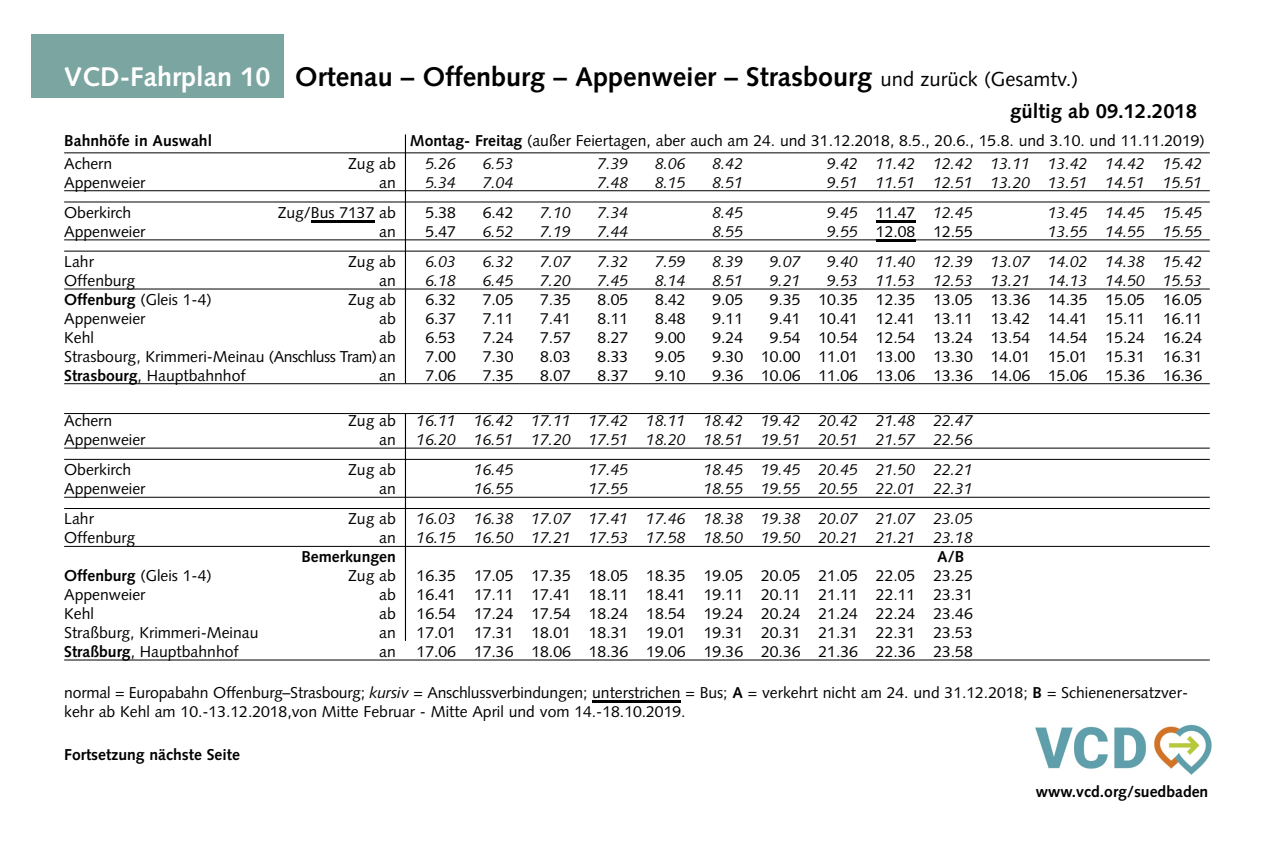
<style>
.page{position:relative;width:1276px;height:862px;background:#fff}
.page>*{position:absolute;margin:0;border:0;box-sizing:border-box;transform-origin:0 0}
.t1{font:700 27px "Syntax";color:#000}
.t2{font:700 20.25px "Syntax";color:#000}
.t3{font:15.75px/18.9px "Syntax";color:#000}
.t4{font:italic 15.75px "Syntax";color:#000}
.t5{font:700 15.75px "Syntax";color:#000}
.s1{color:#fff}
.s2{font-weight:400;font-size:20.25px}
.s3{font-weight:700}
.s4{font-style:normal}
.s5{font-style:italic}
</style>
<div class="page">
<div style="left:32px;top:34px;width:252px;height:64px;background:#7aa5a1"></div>
<svg style="left:64px;top:660px;width:1146px;height:1px"></svg>
<hr style="left:592px;top:700px;width:88px;height:2px;background:#000">
<svg style="left:64px;top:134px;width:1146px;height:250px"></svg>
<svg style="left:64px;top:413px;width:1146px;height:228px"></svg>
<img style="left:1035px;top:724px;width:177px;height:50px">
<h1 class="t1" style="left:64px;top:65px;width:1015px"><span class="s1">VCD-Fahrplan 10</span> Ortenau – Offenburg – Appenweier – Strasbourg <span class="s2">und zurück (Gesamtv.)</span></h1>
<p class="t2" style="left:1010px;top:103px;width:188px">gültig ab 09.12.2018</p>
<p class="t5" style="left:64px;top:135px;width:149px">Bahnhöfe in Auswahl</p>
<p class="t3" style="left:410px;top:133px;width:796px"><span class="s3">Montag- Freitag</span> (außer Feiertagen, aber auch am 24. und 31.12.2018, 8.5., 20.6., 15.8. und 3.10. und 11.11.2019)</p>
<p class="t3" style="left:64px;top:155px;width:50px">Achern</p>
<p class="t3" style="left:348px;top:155px;width:49px">Zug ab</p>
<p class="t4" style="left:425px;top:157px;width:32px">5.26</p>
<p class="t4" style="left:483px;top:157px;width:32px">6.53</p>
<p class="t4" style="left:598px;top:157px;width:32px">7.39</p>
<p class="t4" style="left:655px;top:157px;width:32px">8.06</p>
<p class="t4" style="left:712px;top:157px;width:32px">8.42</p>
<p class="t4" style="left:827px;top:157px;width:377px">9.42 11.42 12.42 13.11 13.42 14.42 15.42</p>
<p class="t3" style="left:64px;top:174px;width:83px">Appenweier</p>
<p class="t3" style="left:379px;top:174px;width:18px">an</p>
<p class="t4" style="left:425px;top:176px;width:32px">5.34</p>
<p class="t4" style="left:483px;top:176px;width:32px">7.04</p>
<p class="t4" style="left:598px;top:176px;width:32px">7.48</p>
<p class="t4" style="left:655px;top:176px;width:32px">8.15</p>
<p class="t4" style="left:712px;top:176px;width:32px">8.51</p>
<p class="t4" style="left:827px;top:176px;width:377px">9.51 11.51 12.51 13.20 13.51 14.51 15.51</p>
<p class="t3" style="left:64px;top:204px;width:69px">Oberkirch</p>
<p class="t3" style="left:278px;top:204px;width:120px">Zug/Bus 7137 ab</p>
<p class="t3" style="left:425px;top:204px;width:32px">5.38</p>
<p class="t3" style="left:483px;top:204px;width:32px">6.42</p>
<p class="t4" style="left:540px;top:206px;width:32px">7.10</p>
<p class="t4" style="left:598px;top:206px;width:32px">7.34</p>
<p class="t4" style="left:712px;top:206px;width:32px">8.45</p>
<p class="t4" style="left:827px;top:206px;width:147px">9.45 <span class="s4">11.47</span> 12.45</p>
<p class="t4" style="left:1048px;top:206px;width:156px">13.45 14.45 15.45</p>
<p class="t3" style="left:64px;top:223px;width:83px">Appenweier</p>
<p class="t3" style="left:379px;top:223px;width:18px">an</p>
<p class="t3" style="left:425px;top:223px;width:32px">5.47</p>
<p class="t4" style="left:483px;top:225px;width:32px">6.52</p>
<p class="t4" style="left:540px;top:225px;width:32px">7.19</p>
<p class="t4" style="left:598px;top:225px;width:32px">7.44</p>
<p class="t4" style="left:712px;top:225px;width:32px">8.55</p>
<p class="t3" style="left:827px;top:223px;width:147px"><span class="s5">9.55</span> 12.08 12.55</p>
<p class="t4" style="left:1048px;top:225px;width:156px">13.55 14.55 15.55</p>
<p class="t3" style="left:64px;top:253px;width:31px">Lahr</p>
<p class="t3" style="left:348px;top:253px;width:49px">Zug ab</p>
<p class="t4" style="left:425px;top:255px;width:32px">6.03</p>
<p class="t4" style="left:483px;top:255px;width:32px">6.32</p>
<p class="t4" style="left:540px;top:255px;width:32px">7.07</p>
<p class="t4" style="left:598px;top:255px;width:32px">7.32</p>
<p class="t4" style="left:655px;top:255px;width:32px">7.59</p>
<p class="t4" style="left:712px;top:255px;width:32px">8.39</p>
<p class="t4" style="left:770px;top:255px;width:32px">9.07</p>
<p class="t4" style="left:827px;top:255px;width:377px">9.40 11.40 12.39 13.07 14.02 14.38 15.42</p>
<p class="t3" style="left:64px;top:272px;width:73px">Offenburg</p>
<p class="t3" style="left:379px;top:272px;width:18px">an</p>
<p class="t4" style="left:425px;top:274px;width:32px">6.18</p>
<p class="t4" style="left:483px;top:274px;width:32px">6.45</p>
<p class="t4" style="left:540px;top:274px;width:32px">7.20</p>
<p class="t4" style="left:598px;top:274px;width:32px">7.45</p>
<p class="t4" style="left:655px;top:274px;width:32px">8.14</p>
<p class="t4" style="left:712px;top:274px;width:32px">8.51</p>
<p class="t4" style="left:770px;top:274px;width:32px">9.21</p>
<p class="t4" style="left:827px;top:274px;width:377px">9.53 11.53 12.53 13.21 14.13 14.50 15.53</p>
<p class="t3" style="left:64px;top:291px;width:149px"><span class="s3">Offenburg</span> (Gleis 1-4)</p>
<p class="t3" style="left:348px;top:291px;width:49px">Zug ab</p>
<p class="t3" style="left:425px;top:291px;width:32px">6.32</p>
<p class="t3" style="left:483px;top:291px;width:32px">7.05</p>
<p class="t3" style="left:540px;top:291px;width:32px">7.35</p>
<p class="t3" style="left:598px;top:291px;width:32px">8.05</p>
<p class="t3" style="left:655px;top:291px;width:32px">8.42</p>
<p class="t3" style="left:712px;top:291px;width:32px">9.05</p>
<p class="t3" style="left:770px;top:291px;width:434px">9.35 10.35 12.35 13.05 13.36 14.35 15.05 16.05</p>
<p class="t3" style="left:64px;top:310px;width:83px">Appenweier</p>
<p class="t3" style="left:379px;top:310px;width:18px">ab</p>
<p class="t3" style="left:425px;top:310px;width:32px">6.37</p>
<p class="t3" style="left:483px;top:310px;width:32px">7.11</p>
<p class="t3" style="left:540px;top:310px;width:32px">7.41</p>
<p class="t3" style="left:598px;top:310px;width:32px">8.11</p>
<p class="t3" style="left:655px;top:310px;width:32px">8.48</p>
<p class="t3" style="left:712px;top:310px;width:32px">9.11</p>
<p class="t3" style="left:770px;top:310px;width:434px">9.41 10.41 12.41 13.11 13.42 14.41 15.11 16.11</p>
<p class="t3" style="left:64px;top:329px;width:31px">Kehl</p>
<p class="t3" style="left:379px;top:329px;width:18px">ab</p>
<p class="t3" style="left:425px;top:329px;width:32px">6.53</p>
<p class="t3" style="left:483px;top:329px;width:32px">7.24</p>
<p class="t3" style="left:540px;top:329px;width:32px">7.57</p>
<p class="t3" style="left:598px;top:329px;width:32px">8.27</p>
<p class="t3" style="left:655px;top:329px;width:32px">9.00</p>
<p class="t3" style="left:712px;top:329px;width:32px">9.24</p>
<p class="t3" style="left:770px;top:329px;width:434px">9.54 10.54 12.54 13.24 13.54 14.54 15.24 16.24</p>
<p class="t3" style="left:64px;top:348px;width:333px">Strasbourg, Krimmeri-Meinau (Anschluss Tram) an</p>
<p class="t3" style="left:425px;top:348px;width:32px">7.00</p>
<p class="t3" style="left:483px;top:348px;width:32px">7.30</p>
<p class="t3" style="left:540px;top:348px;width:32px">8.03</p>
<p class="t3" style="left:598px;top:348px;width:32px">8.33</p>
<p class="t3" style="left:655px;top:348px;width:32px">9.05</p>
<p class="t3" style="left:712px;top:348px;width:491px">9.30 10.00 11.01 13.00 13.30 14.01 15.01 15.31 16.31</p>
<p class="t3" style="left:64px;top:367px;width:183px"><span class="s3">Strasbourg</span>, Hauptbahnhof</p>
<p class="t3" style="left:379px;top:367px;width:18px">an</p>
<p class="t3" style="left:425px;top:367px;width:32px">7.06</p>
<p class="t3" style="left:483px;top:367px;width:32px">7.35</p>
<p class="t3" style="left:540px;top:367px;width:32px">8.07</p>
<p class="t3" style="left:598px;top:367px;width:32px">8.37</p>
<p class="t3" style="left:655px;top:367px;width:32px">9.10</p>
<p class="t3" style="left:712px;top:367px;width:491px">9.36 10.06 11.06 13.06 13.36 14.06 15.06 15.36 16.36</p>
<p class="t3" style="left:64px;top:412px;width:50px">Achern</p>
<p class="t3" style="left:348px;top:412px;width:49px">Zug ab</p>
<p class="t4" style="left:417px;top:414px;width:558px">16.11 16.42 17.11 17.42 18.11 18.42 19.42 20.42 21.48 22.47</p>
<p class="t3" style="left:64px;top:431px;width:83px">Appenweier</p>
<p class="t3" style="left:379px;top:431px;width:18px">an</p>
<p class="t4" style="left:417px;top:433px;width:558px">16.20 16.51 17.20 17.51 18.20 18.51 19.51 20.51 21.57 22.56</p>
<p class="t3" style="left:64px;top:462px;width:69px">Oberkirch</p>
<p class="t3" style="left:348px;top:462px;width:49px">Zug ab</p>
<p class="t4" style="left:474px;top:463px;width:41px">16.45</p>
<p class="t4" style="left:589px;top:463px;width:41px">17.45</p>
<p class="t4" style="left:704px;top:463px;width:271px">18.45 19.45 20.45 21.50 22.21</p>
<p class="t3" style="left:64px;top:481px;width:83px">Appenweier</p>
<p class="t3" style="left:379px;top:481px;width:18px">an</p>
<p class="t4" style="left:474px;top:482px;width:41px">16.55</p>
<p class="t4" style="left:589px;top:482px;width:41px">17.55</p>
<p class="t4" style="left:704px;top:482px;width:271px">18.55 19.55 20.55 22.01 22.31</p>
<p class="t3" style="left:64px;top:511px;width:31px">Lahr</p>
<p class="t3" style="left:348px;top:511px;width:49px">Zug ab</p>
<p class="t4" style="left:417px;top:512px;width:558px">16.03 16.38 17.07 17.41 17.46 18.38 19.38 20.07 21.07 23.05</p>
<p class="t3" style="left:64px;top:530px;width:73px">Offenburg</p>
<p class="t3" style="left:379px;top:530px;width:18px">an</p>
<p class="t4" style="left:417px;top:531px;width:558px">16.15 16.50 17.21 17.53 17.58 18.50 19.50 20.21 21.21 23.18</p>
<p class="t5" style="left:301px;top:550px;width:96px">Bemerkungen</p>
<p class="t5" style="left:937px;top:550px;width:29px">A/B</p>
<p class="t3" style="left:64px;top:568px;width:149px"><span class="s3">Offenburg</span> (Gleis 1-4)</p>
<p class="t3" style="left:348px;top:568px;width:49px">Zug ab</p>
<p class="t3" style="left:417px;top:568px;width:558px">16.35 17.05 17.35 18.05 18.35 19.05 20.05 21.05 22.05 23.25</p>
<p class="t3" style="left:64px;top:586px;width:83px">Appenweier</p>
<p class="t3" style="left:379px;top:586px;width:18px">ab</p>
<p class="t3" style="left:417px;top:586px;width:558px">16.41 17.11 17.41 18.11 18.41 19.11 20.11 21.11 22.11 23.31</p>
<p class="t3" style="left:64px;top:605px;width:31px">Kehl</p>
<p class="t3" style="left:379px;top:605px;width:18px">ab</p>
<p class="t3" style="left:417px;top:605px;width:558px">16.54 17.24 17.54 18.24 18.54 19.24 20.24 21.24 22.24 23.46</p>
<p class="t3" style="left:64px;top:624px;width:196px">Straßburg, Krimmeri-Meinau</p>
<p class="t3" style="left:379px;top:624px;width:18px">an</p>
<p class="t3" style="left:417px;top:624px;width:558px">17.01 17.31 18.01 18.31 19.01 19.31 20.31 21.31 22.31 23.53</p>
<p class="t3" style="left:64px;top:643px;width:176px"><span class="s3">Straßburg</span>, Hauptbahnhof</p>
<p class="t3" style="left:379px;top:643px;width:18px">an</p>
<p class="t3" style="left:417px;top:643px;width:558px">17.06 17.36 18.06 18.36 19.06 19.36 20.36 21.36 22.36 23.58</p>
<p class="t3" style="left:64px;top:684px;width:1125px">normal = Europabahn Offenburg–Strasbourg; <span class="s5">kursiv</span> = Anschlussverbindungen; unterstrichen = Bus; <span class="s3">A</span> = verkehrt nicht am 24. und 31.12.2018; <span class="s3">B</span> = Schienenersatzver - kehr ab Kehl am 10.-13.12.2018,von Mitte Februar - Mitte April und vom 14.-18.10.2019.</p>
<p class="t5" style="left:64px;top:748px;width:177px">Fortsetzung nächste Seite</p>
<p class="t5" style="left:1036px;top:785px;width:174px">www.vcd.org/suedbaden</p>
</div>
